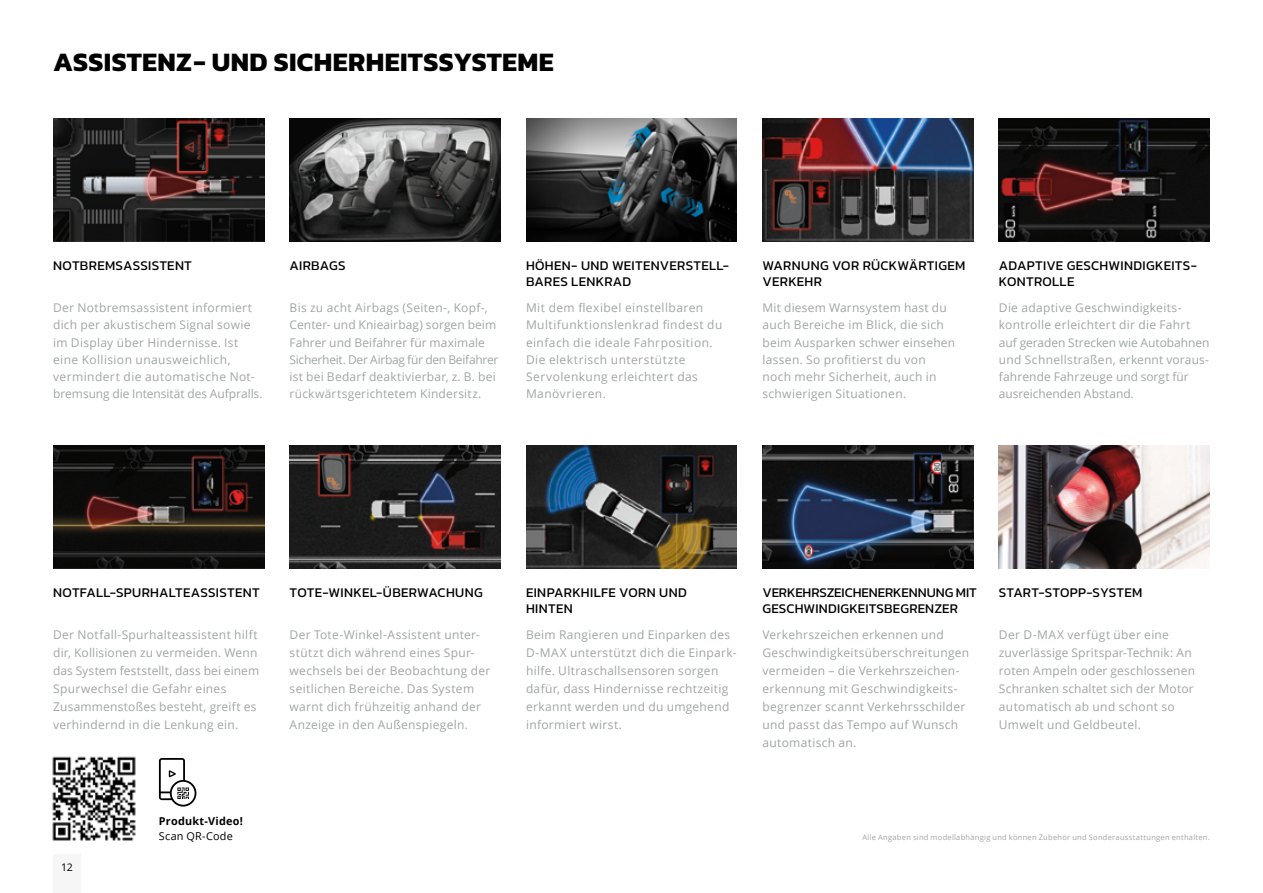
<style>
.page{position:relative;width:1263px;height:893px;background:#fff}
.page>*{position:absolute;margin:0;border:0;box-sizing:border-box;transform-origin:0 0}
.t1{font:700 27px "Kanit";letter-spacing:.01em;color:#000}
.t2{font:13.5px/16.5px "Kanit";letter-spacing:.02em;color:#000}
.t3{font:13.5px/16.5px "Kanit";color:#000}
.t4{font:12px/18px "Open Sans";letter-spacing:.025em;color:#a1a5a5}
.t5{font:700 10.8px "Open Sans";letter-spacing:.02em;color:#000}
.t6{font:10.8px "Open Sans";letter-spacing:.02em;color:#000}
.t7{font:10.5px "Open Sans";color:#000}
.t8{font:7.5px "Open Sans";letter-spacing:.035em;color:#a1a5a5}
</style>
<div class="page">
<img style="left:53px;top:118px;width:211px;height:123px">
<img style="left:762px;top:118px;width:211px;height:123px">
<img style="left:999px;top:118px;width:211px;height:123px">
<img style="left:290px;top:118px;width:210px;height:123px">
<img style="left:526px;top:118px;width:211px;height:123px">
<img style="left:53px;top:445px;width:211px;height:123px">
<img style="left:290px;top:445px;width:210px;height:123px">
<img style="left:526px;top:445px;width:211px;height:123px">
<img style="left:762px;top:445px;width:211px;height:123px">
<img style="left:999px;top:445px;width:211px;height:123px">
<div style="left:53px;top:855px;width:28px;height:38px;background:#f6f6f7"></div>
<svg style="left:159px;top:758px;width:37px;height:48px"></svg>
<img style="left:52px;top:756px;width:84px;height:85px">
<h1 class="t1" style="left:53px;top:41px;width:502px">ASSISTENZ- UND SICHERHEITSSYSTEME</h1>
<p class="t2" style="left:53px;top:257px;width:140px">NOTBREMSASSISTENT</p>
<p class="t2" style="left:290px;top:257px;width:57px">AIRBAGS</p>
<p class="t2" style="left:762px;top:257px;width:204px">WARNUNG VOR RÜCKWÄRTIGEM<br>VERKEHR</p>
<p class="t2" style="left:999px;top:257px;width:200px">ADAPTIVE GESCHWINDIGKEITS-<br>KONTROLLE</p>
<p class="t2" style="left:526px;top:257px;width:205px">HÖHEN- UND WEITENVERSTELL-<br>BARES LENKRAD</p>
<p class="t4" style="left:290px;top:299px;width:210px;line-height:17.2px">Bis zu acht Airbags (Seiten-, Kopf-, Center- und Knieairbag) sorgen beim Fahrer und Beifahrer für maximale Sicherheit. Der Airbag für den Beifahrer ist bei Bedarf deaktivierbar, z. B. bei rückwärtsgerichtetem Kindersitz.</p>
<p class="t4" style="left:762px;top:299px;width:194px;line-height:17.2px">Mit diesem Warnsystem hast du auch Bereiche im Blick, die sich beim Ausparken schwer einsehen lassen. So profitierst du von noch mehr Sicherheit, auch in schwierigen Situationen.</p>
<p class="t4" style="left:999px;top:299px;width:212px;line-height:17.2px">Die adaptive Geschwindigkeits&shy;kontrolle erleichtert dir die Fahrt auf geraden Strecken wie Autobahnen und Schnellstraßen, erkennt voraus&shy;fahrende Fahrzeuge und sorgt für ausreichenden Abstand.</p>
<p class="t4" style="left:53px;top:299px;width:211px;line-height:17.2px">Der Notbremsassistent informiert dich per akustischem Signal sowie im Display über Hindernisse. Ist eine Kollision unausweichlich, vermindert die automatische Not&shy;bremsung die Intensität des Aufpralls.</p>
<p class="t4" style="left:526px;top:299px;width:198px;line-height:17.2px">Mit dem flexibel einstellbaren<br>Multifunktionslenkrad findest du einfach die ideale Fahrposition.<br>Die elektrisch unterstützte<br>Servolenkung erleichtert das<br>Manövrieren.</p>
<p class="t2" style="left:53px;top:583px;width:208px">NOTFALL-SPURHALTEASSISTENT</p>
<p class="t2" style="left:290px;top:583px;width:195px">TOTE-WINKEL-ÜBERWACHUNG</p>
<p class="t3" style="left:762px;top:583px;width:216px">VERKEHRSZEICHENERKENNUNG MIT<br>GESCHWINDIGKEITSBEGRENZER</p>
<p class="t2" style="left:999px;top:583px;width:145px">START-STOPP-SYSTEM</p>
<p class="t2" style="left:526px;top:583px;width:162px">EINPARKHILFE VORN UND<br>HINTEN</p>
<p class="t4" style="left:290px;top:625px;width:202px">Der Tote-Winkel-Assistent unter&shy;stützt dich während eines Spur&shy;wechsels bei der Beobachtung der seitlichen Bereiche. Das System warnt dich frühzeitig anhand der<br>Anzeige in den Außenspiegeln.</p>
<p class="t4" style="left:762px;top:625px;width:208px">Verkehrszeichen erkennen und<br>Geschwindigkeitsüberschreitungen vermeiden – die Verkehrszeichen&shy;erkennung mit Geschwindigkeits&shy;begrenzer scannt Verkehrsschilder und passt das Tempo auf Wunsch automatisch an.</p>
<p class="t4" style="left:999px;top:625px;width:198px">Der D-MAX verfügt über eine zuverlässige Spritspar-Technik: An roten Ampeln oder geschlossenen<br>Schranken schaltet sich der Motor automatisch ab und schont so<br>Umwelt und Geldbeutel.</p>
<p class="t4" style="left:53px;top:625px;width:208px">Der Notfall-Spurhalteassistent hilft dir, Kollisionen zu vermeiden. Wenn das System feststellt, dass bei einem Spurwechsel die Gefahr eines Zusammenstoßes besteht, greift es verhindernd in die Lenkung ein.</p>
<p class="t4" style="left:526px;top:625px;width:212px">Beim Rangieren und Einparken des<br>D-MAX unterstützt dich die Einpark&shy;hilfe. Ultraschallsensoren sorgen dafür, dass Hindernisse rechtzeitig erkannt werden und du umgehend informiert wirst.</p>
<p class="t7" style="left:61px;top:860px;width:13px">12</p>
<p class="t5" style="left:159px;top:813px;width:85px">Produkt-Video!</p>
<p class="t6" style="left:159px;top:828px;width:75px">Scan QR-Code</p>
<p class="t8" style="left:862px;top:832px;width:349px">Alle Angaben sind modellabhängig und können Zubehör und Sonderausstattungen enthalten.</p>
</div>
